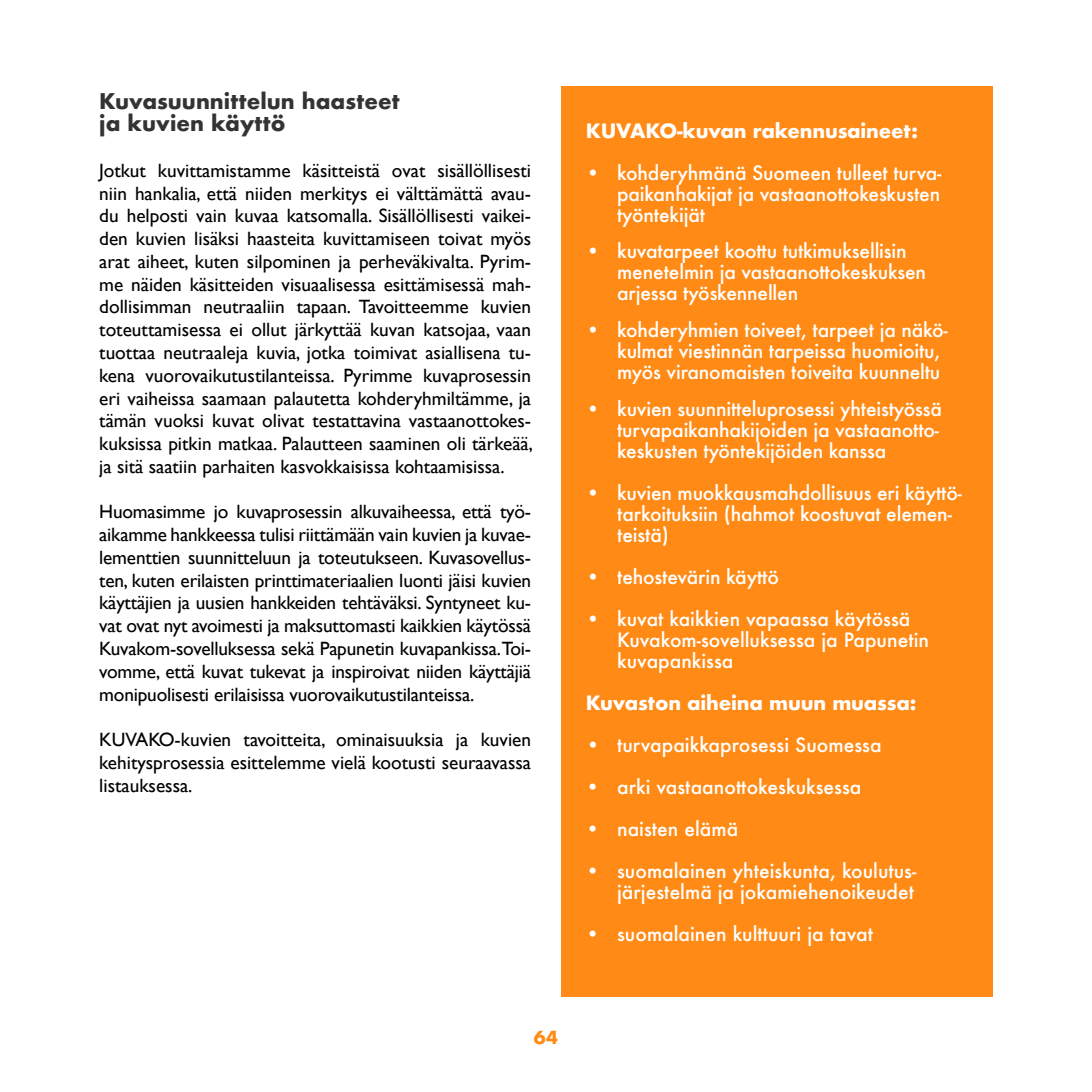
<style>
.page{position:relative;width:1092px;height:1092px;background:#fff}
.page>*{position:absolute;margin:0;border:0;box-sizing:border-box;transform-origin:0 0}
.t1{font:700 21px/22.8px "Futura";color:#333}
.t2{font:19.25px/22.8px "Gill Sans";color:#000;text-align:justify}
.t3{font:500 19.25px/21px "Futura";letter-spacing:-.01em;color:#fff}
.t4{font:700 19.25px "Futura";letter-spacing:-.01em;color:#fff}
.t5{font:700 17.5px "Futura";color:#ff8a14}
</style>
<div class="page">
<div style="left:561px;top:86px;width:431px;height:910px;background:#ff8a15"></div>
<p class="t1" style="left:99px;top:89px;width:302px">Kuvasuunnittelun haasteet ja kuvien käyttö</p>
<p class="t2" style="left:99px;top:159px;width:435px">Jotkut kuvittamistamme käsitteistä ovat sisällöllisesti niin hankalia, että niiden merkitys ei välttämättä avau&shy;du helposti vain kuvaa katsomalla. Sisällöllisesti vaikei&shy;den kuvien lisäksi haasteita kuvittamiseen toivat myös arat aiheet, kuten silpominen ja perheväkivalta. Pyrim&shy;me näiden käsitteiden visuaalisessa esittämisessä mah&shy;dollisimman neutraaliin tapaan. Tavoitteemme kuvien toteuttamisessa ei ollut järkyttää kuvan katsojaa, vaan tuottaa neutraaleja kuvia, jotka toimivat asiallisena tu&shy;kena vuorovaikutustilanteissa. Pyrimme kuvaprosessin eri vaiheissa saamaan palautetta kohderyhmiltämme, ja tämän vuoksi kuvat olivat testattavina vastaanottokes&shy;kuksissa pitkin matkaa. Palautteen saaminen oli tärkeää, ja sitä saatiin parhaiten kasvokkaisissa kohtaamisissa.</p>
<p class="t2" style="left:99px;top:500px;width:433px">Huomasimme jo kuvaprosessin alkuvaiheessa, että työ&shy;aikamme hankkeessa tulisi riittämään vain kuvien ja kuvae&shy;lementtien suunnitteluun ja toteutukseen. Kuvasovellus&shy;ten, kuten erilaisten printtimateriaalien luonti jäisi kuvien käyttäjien ja uusien hankkeiden tehtäväksi. Syntyneet ku&shy;vat ovat nyt avoimesti ja maksuttomasti kaikkien käytössä Kuvakom-sovelluksessa sekä Papunetin kuvapankissa.Toi&shy;vomme, että kuvat tukevat ja inspiroivat niiden käyttäjiä monipuolisesti erilaisissa vuorovaikutustilanteissa.</p>
<p class="t2" style="left:99px;top:728px;width:433px">KUVAKO-kuvien tavoitteita, ominaisuuksia ja kuvien kehitysprosessia esittelemme vielä kootusti seuraavassa listauksessa.</p>
<p class="t4" style="left:585px;top:116px;width:334px">KUVAKO-kuvan rakennusaineet:</p>
<p class="t3" style="left:617px;top:162px;width:325px;text-align:justify;text-indent:-31px">• kohderyhmänä Suomeen tulleet turva&shy;paikanhakijat ja vastaanottokeskusten työntekijät</p>
<p class="t3" style="left:617px;top:240px;width:310px;text-indent:-31px">• kuvatarpeet koottu tutkimuksellisin menetelmin ja vastaanottokeskuksen arjessa työskennellen</p>
<p class="t3" style="left:617px;top:319px;width:332px;text-indent:-31px">• kohderyhmien toiveet, tarpeet ja näkö&shy;kulmat viestinnän tarpeissa huomioitu, myös viranomaisten toiveita kuunneltu</p>
<p class="t3" style="left:617px;top:398px;width:326px;text-indent:-31px">• kuvien suunnitteluprosessi yhteistyössä turvapaikanhakijoiden ja vastaanotto&shy;keskusten työntekijöiden kanssa</p>
<p class="t3" style="left:617px;top:482px;width:346px;text-indent:-31px">• kuvien muokkausmahdollisuus eri käyttö&shy;tarkoituksiin (hahmot koostuvat elemen&shy;teistä)</p>
<p class="t3" style="left:585px;top:566px;width:195px">• tehostevärin käyttö</p>
<p class="t3" style="left:617px;top:608px;width:313px;text-indent:-31px">• kuvat kaikkien vapaassa käytössä<br>Kuvakom-sovelluksessa ja Papunetin kuvapankissa</p>
<p class="t4" style="left:585px;top:689px;width:332px">Kuvaston aiheina muun muassa:</p>
<p class="t3" style="left:585px;top:734px;width:297px">• turvapaikkaprosessi Suomessa</p>
<p class="t3" style="left:585px;top:776px;width:277px">• arki vastaanottokeskuksessa</p>
<p class="t3" style="left:585px;top:818px;width:154px">• naisten elämä</p>
<p class="t3" style="left:585px;top:860px;width:332px;text-align:right">• suomalainen yhteiskunta, koulutus&shy;järjestelmä ja jokamiehenoikeudet</p>
<p class="t3" style="left:585px;top:923px;width:289px">• suomalainen kulttuuri ja tavat</p>
<p class="t5" style="left:534px;top:1025px;width:26px">64</p>
</div>
